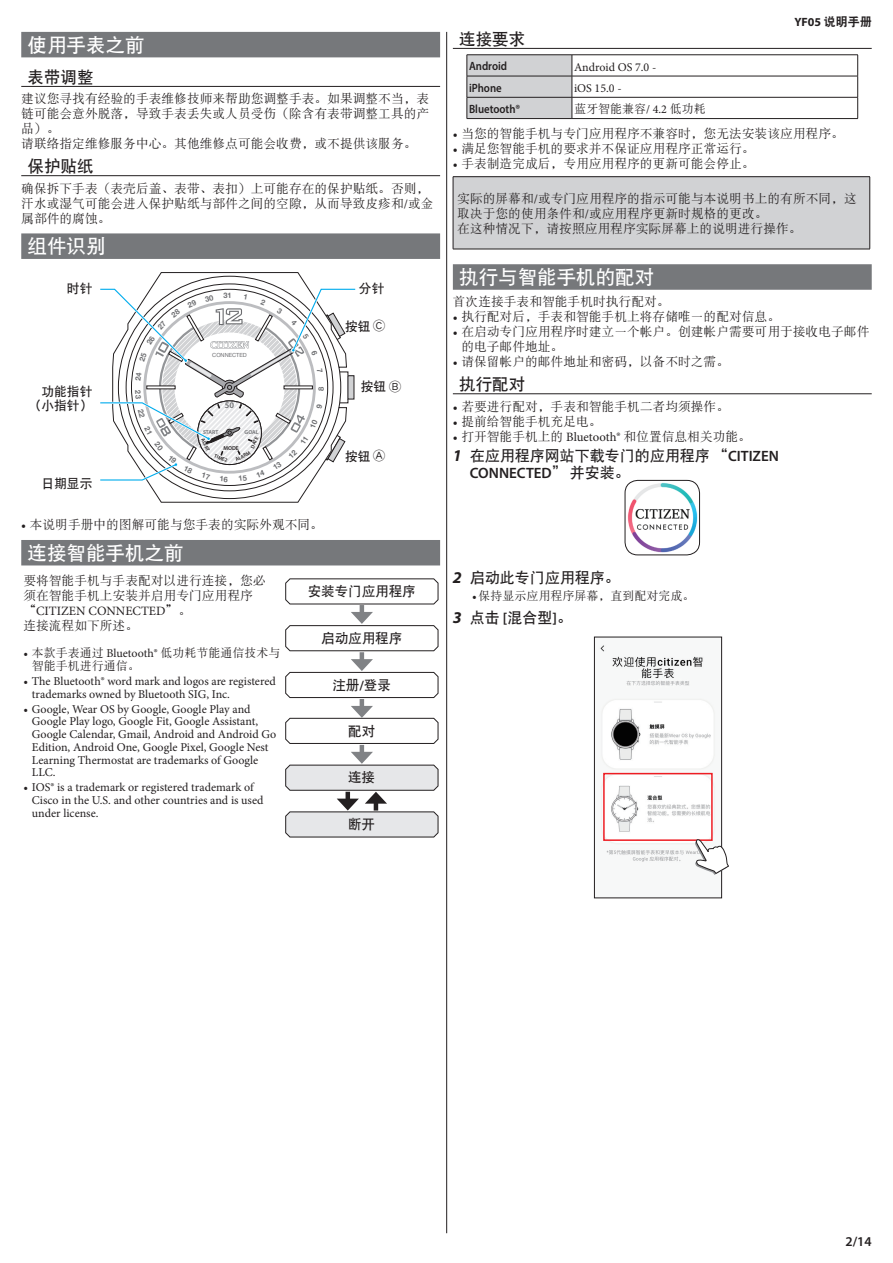
<style>
.page{position:relative;width:893px;height:1263px;background:#fff}
.page>*{position:absolute;margin:0;border:0;box-sizing:border-box;transform-origin:0 0}
.t1{font:19.5px "DFP Hei W7 G Bpc EUC H";color:#fff}
.t2{font:16.5px "DFP Hei W7 G Bpc EUC H";color:#231f20}
.t3{font:15px "DFP Hei W7 G Bpc EUC H";color:#231f20}
.t4{font:600 15px "Myriad Pro";color:#231f20}
.t5{font:13.5px "DFP Hei W7 G Bpc EUC H";color:#231f20}
.t6{font:600 13.5px "Myriad Pro";color:#231f20}
.t7{font:12.75px/15px "DFP Song W5 G Bpc EUC H";color:#231f20}
.t8{font:12.75px/13.5px "DFP Hei W7 G Bpc EUC H";color:#231f20;text-align:right}
.t9{font:12.75px "Minion Pro";color:#231f20}
.t10{font:12px/12.8px "Minion Pro";color:#231f20}
.t11{font:12px/12.8px "DFP Song W5 G Bpc EUC H";color:#231f20}
.t12{font:600 12px "Myriad Pro";color:#231f20;scale:.9 1}
.t13{font:700 12px "Myriad Pro";color:#231f20}
.t14{font:600 8.7px "Myriad Pro";color:#6c6d70}
.t15{font:600 5.7px "Myriad Pro";color:#6c6d70}
.t16{font:600 5.7px "Myriad Pro";color:#231f20}
.t17{font:5.55px "Helvetica Neue";color:#6c6d70}
.t18{font:600 5.1px "Myriad Pro";color:#231f20}
.s1{font-family:"Minion Pro"}
.s2{font-family:"Amaruttf"}
.s3{font-family:"DFP Song W5 G Bpc EUC H"}
.s4{font-family:"Myriad Pro";font-weight:600}
.s5{font-family:"DFP Hei W9 G Bpc EUC H";font-weight:400}
.s6{font-family:"Myriad Pro";font-weight:700;font-style:italic;font-size:16.5px}
.s7{font-family:"DFP Hei W7 G Bpc EUC H";font-weight:400}
</style>
<div class="page">
<hr style="left:446px;top:32px;width:1px;height:1201px;background:#231f20">
<hr style="left:453px;top:48px;width:419px;height:1px;background:#231f20">
<div style="left:453px;top:264px;width:419px;height:26px;background:#76787b"></div>
<hr style="left:453px;top:393px;width:419px;height:1px;background:#231f20">
<hr style="left:572px;top:55px;width:286px;height:1px;background:#231f20">
<hr style="left:572px;top:76px;width:286px;height:1px;background:#231f20">
<hr style="left:572px;top:97px;width:286px;height:1px;background:#231f20">
<svg style="left:467px;top:55px;width:106px;height:63px;background:#c8c9cb"></svg>
<svg style="left:857px;top:55px;width:1px;height:63px"></svg>
<hr style="left:467px;top:118px;width:105px;height:1px;background:#231f20">
<hr style="left:572px;top:118px;width:286px;height:1px;background:#231f20">
<div style="left:453px;top:177px;width:417px;height:72px;background:#d1d2d4"></div>
<hr style="left:453px;top:176px;width:417px;height:1px;background:#231f20">
<hr style="left:453px;top:177px;width:1px;height:72px;background:#231f20">
<hr style="left:869px;top:177px;width:1px;height:72px;background:#231f20">
<hr style="left:453px;top:249px;width:417px;height:1px;background:#231f20">
<img style="left:625px;top:480px;width:74px;height:75px">
<div style="left:625px;top:480px;width:75px;height:75px;border:1px solid #231f20;border-radius:13px"></div>
<img style="left:599px;top:645px;width:116px;height:217px">
<div style="left:594px;top:637px;width:128px;height:261px;border:1px solid #231f20"></div>
<div style="left:603px;top:773px;width:110px;height:68px;border:2px solid #ee1d23"></div>
<svg style="left:694px;top:839px;width:35px;height:36px"></svg>
<div style="left:21px;top:32px;width:419px;height:25px;background:#76787b"></div>
<hr style="left:21px;top:86px;width:419px;height:1px;background:#231f20">
<hr style="left:21px;top:175px;width:419px;height:1px;background:#231f20">
<div style="left:21px;top:233px;width:419px;height:26px;background:#76787b"></div>
<div style="left:21px;top:540px;width:419px;height:25px;background:#76787b"></div>
<svg style="left:158px;top:272px;width:143px;height:231px"></svg>
<svg style="left:147px;top:275px;width:165px;height:224px"></svg>
<svg style="left:285px;top:578px;width:154px;height:27px"></svg>
<hr style="left:360px;top:605px;width:4px;height:11px;background:#808285">
<svg style="left:285px;top:612px;width:154px;height:39px"></svg>
<hr style="left:360px;top:652px;width:4px;height:11px;background:#808285">
<svg style="left:285px;top:659px;width:154px;height:39px"></svg>
<hr style="left:360px;top:699px;width:4px;height:11px;background:#808285">
<svg style="left:285px;top:706px;width:154px;height:38px"></svg>
<hr style="left:360px;top:745px;width:4px;height:11px;background:#808285">
<svg style="left:285px;top:752px;width:153px;height:85px"></svg>
<svg style="left:100px;top:287px;width:256px;height:195px"></svg>
<h1 class="t1" style="left:28px;top:35px;width:119px">使用手表之前</h1>
<p class="t2" style="left:28px;top:68px;width:68px">表带调整</p>
<p class="t7" style="left:21px;top:91px;width:409px">建议您寻找有经验的手表维修技师来帮助您调整手表。如果调整不当，表链可能会意外脱落，导致手表丢失或人员受伤（除含有表带调整工具的产品）。<br>请联络指定维修服务中心。其他维修点可能会收费，或不提供该服务。</p>
<p class="t2" style="left:28px;top:158px;width:68px">保护贴纸</p>
<p class="t7" style="left:21px;top:181px;width:414px">确保拆下手表（表壳后盖、表带、表扣）上可能存在的保护贴纸。否则，汗水或湿气可能会进入保护贴纸与部件之间的空隙，从而导致皮疹和<span class="s1">/</span>或金属部件的腐蚀。</p>
<h1 class="t1" style="left:28px;top:237px;width:80px">组件识别</h1>
<p class="t8" style="left:67px;top:282px;width:27px">时针</p>
<p class="t8" style="left:359px;top:282px;width:27px">分针</p>
<p class="t8" style="left:29px;top:385px;width:65px">功能指针（小指针）</p>
<p class="t8" style="left:41px;top:477px;width:52px">日期显示</p>
<p class="t17" style="left:212px;top:351px;width:36px">CONNECTED</p>
<p class="t14" style="left:225px;top:400px;width:11px">50</p>
<p class="t15" style="left:203px;top:429px;width:17px">START</p>
<p class="t15" style="left:245px;top:429px;width:16px">GOAL</p>
<p class="t16" style="left:223px;top:444px;width:17px">MODE</p>
<p class="t18" style="left:216px;top:453px;width:15px;rotate:22deg">TIME2</p>
<p class="t18" style="left:249px;top:446px;width:13px;rotate:-66deg">DATE</p>
<p class="t18" style="left:206px;top:437px;width:16px;rotate:66deg">ALERT</p>
<p class="t18" style="left:234px;top:457px;width:18px;rotate:-27deg">ALARM</p>
<p class="t8" style="left:345px;top:319px;width:42px">按钮<span class="s2">C</span></p>
<p class="t8" style="left:361px;top:380px;width:42px">按钮<span class="s2">B</span></p>
<p class="t8" style="left:345px;top:450px;width:42px">按钮<span class="s2">A</span></p>
<p class="t7" style="left:21px;top:517px;width:303px"><span class="s1">•</span> 本说明手册中的图解可能与您手表的实际外观不同。</p>
<h1 class="t1" style="left:28px;top:543px;width:158px">连接智能手机之前</h1>
<p class="t7" style="left:23px;top:572px;width:244px">要将智能手机与手表配对以进行连接，您必须在智能手机上安装并启用专门应用程序</p>
<p class="t9" style="left:23px;top:602px;width:169px"><span class="s3">“</span>CITIZEN CONNECTED<span class="s3">”。</span></p>
<p class="t7" style="left:23px;top:617px;width:116px">连接流程如下所述。</p>
<p class="t11" style="left:32px;top:647px;width:250px;text-indent:-9px"><span class="s1">•</span> 本款手表通过 <span class="s1">Bluetooth®</span> 低功耗节能通信技术与智能手机进行通信。</p>
<p class="t10" style="left:32px;top:675px;width:245px;text-indent:-9px">• The Bluetooth® word mark and logos are registered trademarks owned by Bluetooth SIG, Inc.</p>
<p class="t10" style="left:32px;top:702px;width:246px;text-indent:-9px">• Google, Wear OS by Google, Google Play and Google Play logo, Google Fit, Google Assistant, Google Calendar, Gmail, Android and Android Go Edition, Android One, Google Pixel, Google Nest Learning Thermostat are trademarks of Google LLC.</p>
<p class="t10" style="left:32px;top:781px;width:233px;text-indent:-9px">• IOS® is a trademark or registered trademark of<br>Cisco in the U.S. and other countries and is used under license.</p>
<p class="t5" style="left:308px;top:585px;width:110px">安装专门应用程序</p>
<p class="t5" style="left:321px;top:631px;width:83px">启动应用程序</p>
<p class="t5" style="left:332px;top:678px;width:60px">注册<span class="s4">/</span>登录</p>
<p class="t5" style="left:348px;top:724px;width:28px">配对</p>
<p class="t5" style="left:348px;top:771px;width:28px">连接</p>
<p class="t5" style="left:348px;top:818px;width:28px">断开</p>
<p class="t13" style="left:795px;top:14px;width:79px">YF05 <span class="s5">说明手册</span></p>
<p class="t2" style="left:459px;top:30px;width:67px">连接要求</p>
<p class="t12" style="left:469px;top:59px;width:44px">Android</p>
<p class="t10" style="left:574px;top:60px;width:84px">Android OS 7.0 -</p>
<p class="t12" style="left:469px;top:80px;width:38px">iPhone</p>
<p class="t10" style="left:574px;top:82px;width:49px">iOS 15.0 -</p>
<p class="t12" style="left:469px;top:101px;width:59px">Bluetooth®</p>
<p class="t11" style="left:574px;top:102px;width:133px">蓝牙智能兼容<span class="s1">/ 4.2</span> 低功耗</p>
<p class="t7" style="left:453px;top:126px;width:393px"><span class="s1">•</span> 当您的智能手机与专门应用程序不兼容时，您无法安装该应用程序。</p>
<p class="t7" style="left:453px;top:141px;width:303px"><span class="s1">•</span> 满足您智能手机的要求并不保证应用程序正常运行。</p>
<p class="t7" style="left:453px;top:156px;width:303px"><span class="s1">•</span> 手表制造完成后，专用应用程序的更新可能会停止。</p>
<p class="t7" style="left:457px;top:191px;width:401px">实际的屏幕和<span class="s1">/</span>或专门应用程序的指示可能与本说明书上的有所不同，这取决于您的使用条件和<span class="s1">/</span>或应用程序更新时规格的更改。<br>在这种情况下，请按照应用程序实际屏幕上的说明进行操作。</p>
<h1 class="t1" style="left:459px;top:267px;width:196px">执行与智能手机的配对</h1>
<p class="t7" style="left:453px;top:294px;width:218px">首次连接手表和智能手机时执行配对。</p>
<p class="t7" style="left:453px;top:309px;width:329px"><span class="s1">•</span> 执行配对后，手表和智能手机上将存储唯一的配对信息。</p>
<p class="t7" style="left:461px;top:324px;width:410px;text-indent:-9px"><span class="s1">•</span> 在启动专门应用程序时建立一个帐户。创建帐户需要可用于接收电子邮件的电子邮件地址。</p>
<p class="t7" style="left:453px;top:354px;width:278px"><span class="s1">•</span> 请保留帐户的邮件地址和密码，以备不时之需。</p>
<p class="t2" style="left:459px;top:376px;width:67px">执行配对</p>
<p class="t7" style="left:453px;top:399px;width:278px"><span class="s1">•</span> 若要进行配对，手表和智能手机二者均须操作。</p>
<p class="t7" style="left:453px;top:414px;width:150px"><span class="s1">•</span> 提前给智能手机充足电。</p>
<p class="t7" style="left:453px;top:429px;width:300px"><span class="s1">•</span> 打开智能手机上的 <span class="s1">Bluetooth®</span> 和位置信息相关功能。</p>
<p class="t3" style="left:453px;top:449px;width:328px"><span class="s6">1</span> 在应用程序网站下载专门的应用程序 “<span class="s4">CITIZEN</span></p>
<p class="t4" style="left:470px;top:463px;width:162px">CONNECTED<span class="s7">” 并安装。</span></p>
<p class="t3" style="left:453px;top:570px;width:169px"><span class="s6">2</span> 启动此专门应用程序。</p>
<p class="t11" style="left:472px;top:589px;width:224px"><span class="s1">•</span> 保持显示应用程序屏幕，直到配对完成。</p>
<p class="t3" style="left:453px;top:610px;width:121px"><span class="s6">3</span> 点击 <span class="s4">[</span>混合型<span class="s4">]</span>。</p>
<p class="t6" style="left:845px;top:1233px;width:28px">2/14</p>
</div>
